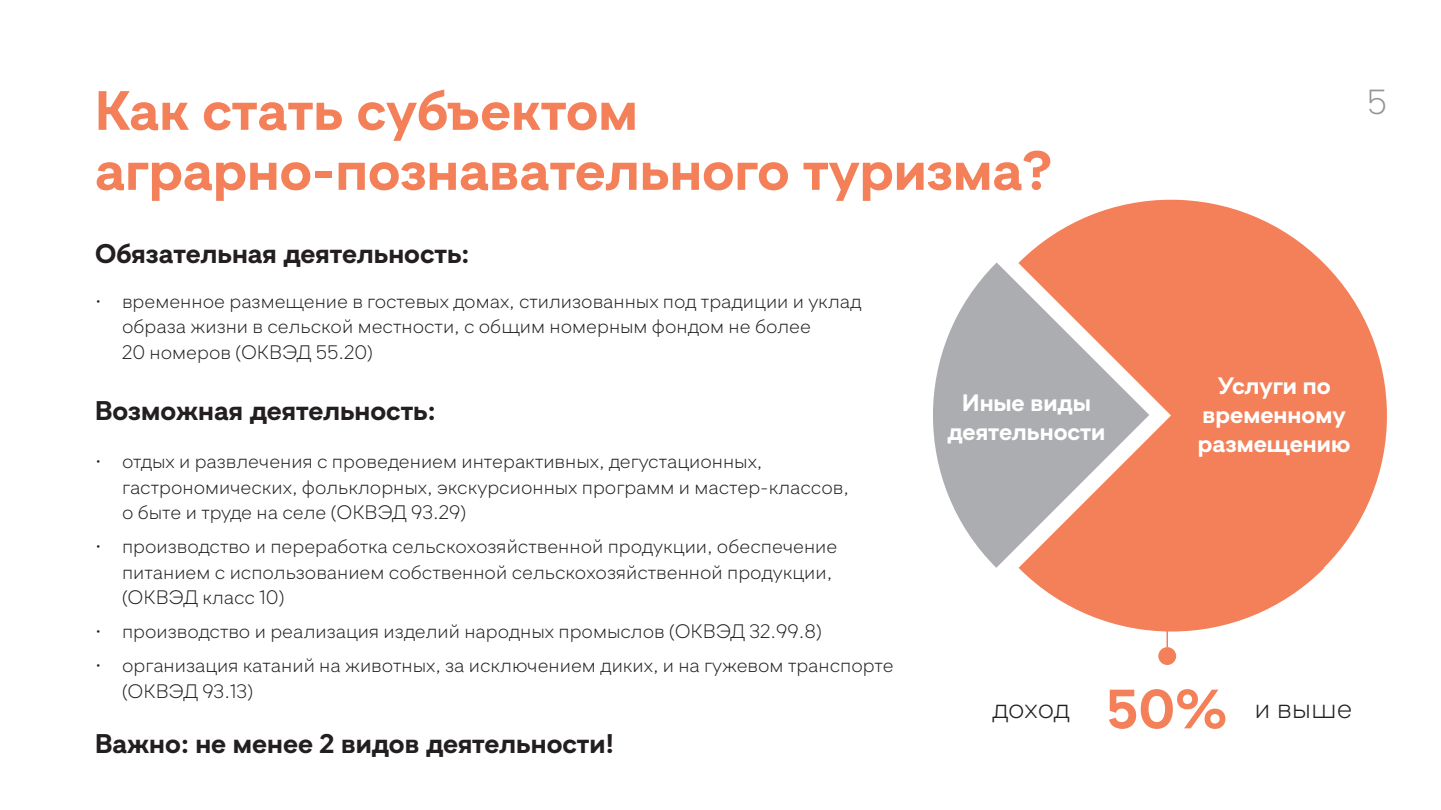
<style>
.page{position:relative;width:1441px;height:810px;background:#fff}
.page>*{position:absolute;margin:0;border:0;box-sizing:border-box;transform-origin:0 0}
.t1{font:700 55.2px "Gramatika";color:#f38059}
.t2{font:300 34.8px "Gramatika";color:#939598}
.t3{font:300 28.05px "Gramatika";color:#231f20}
.t4{font:700 27px "Gramatika";color:#231f20}
.t5{font:700 23.7px/29px "Gramatika";color:#fff;text-align:center}
.t6{font:300 19.5px/25.5px "Gramatika";color:#231f20}
</style>
<div class="page">
<svg style="left:933px;top:263px;width:85px;height:305px;fill:#acadb1"></svg>
<svg style="left:1018px;top:199px;width:369px;height:454px;fill:#f38059"></svg>
<svg style="left:1166px;top:624px;width:1px;height:23px"></svg>
<div style="left:1158px;top:647px;width:17px;height:18px;background:#f38059;border-radius:50%"></div>
<p class="t1" style="left:95px;top:70px;width:544px">Как стать субъектом</p>
<p class="t2" style="left:1366px;top:76px;width:22px">5</p>
<p class="t1" style="left:95px;top:130px;width:958px">аграрно-познавательного туризма?</p>
<p class="t4" style="left:95px;top:234px;width:376px">Обязательная деятельность:</p>
<p class="t6" style="left:122px;top:288px;width:740px;text-indent:-27px">• временное размещение в гостевых домах, стилизованных под традиции и уклад образа жизни в сельской местности, с общим номерным фондом не более<br>20 номеров (ОКВЭД 55.20)</p>
<p class="t4" style="left:95px;top:391px;width:342px">Возможная деятельность:</p>
<p class="t6" style="left:122px;top:449px;width:728px;text-indent:-27px">• отдых и развлечения с проведением интерактивных, дегустационных, гастрономических, фольклорных, экскурсионных программ и мастер-классов, о быте и труде на селе (ОКВЭД 93.29)</p>
<p class="t6" style="left:122px;top:534px;width:716px;text-indent:-27px">• производство и переработка сельскохозяйственной продукции, обеспечение питанием с использованием собственной сельскохозяйственной продукции, (ОКВЭД класс 10)</p>
<p class="t6" style="left:95px;top:619px;width:728px">• производство и реализация изделий народных промыслов (ОКВЭД 32.99.8)</p>
<p class="t6" style="left:122px;top:653px;width:773px;text-indent:-27px">• организация катаний на животных, за исключением диких, и на гужевом транспорте (ОКВЭД 93.13)</p>
<p class="t4" style="left:95px;top:724px;width:520px">Важно: не менее 2 видов деятельности!</p>
<p class="t5" style="left:947px;top:389px;width:159px">Иные виды деятельности</p>
<p class="t5" style="left:1197px;top:372px;width:154px">Услуги по временному размещению</p>
<p class="t1" style="left:1105px;top:669px;width:123px">50%</p>
<p class="t3" style="left:992px;top:687px;width:79px">доход</p>
<p class="t3" style="left:1254px;top:687px;width:99px">и выше</p>
</div>
